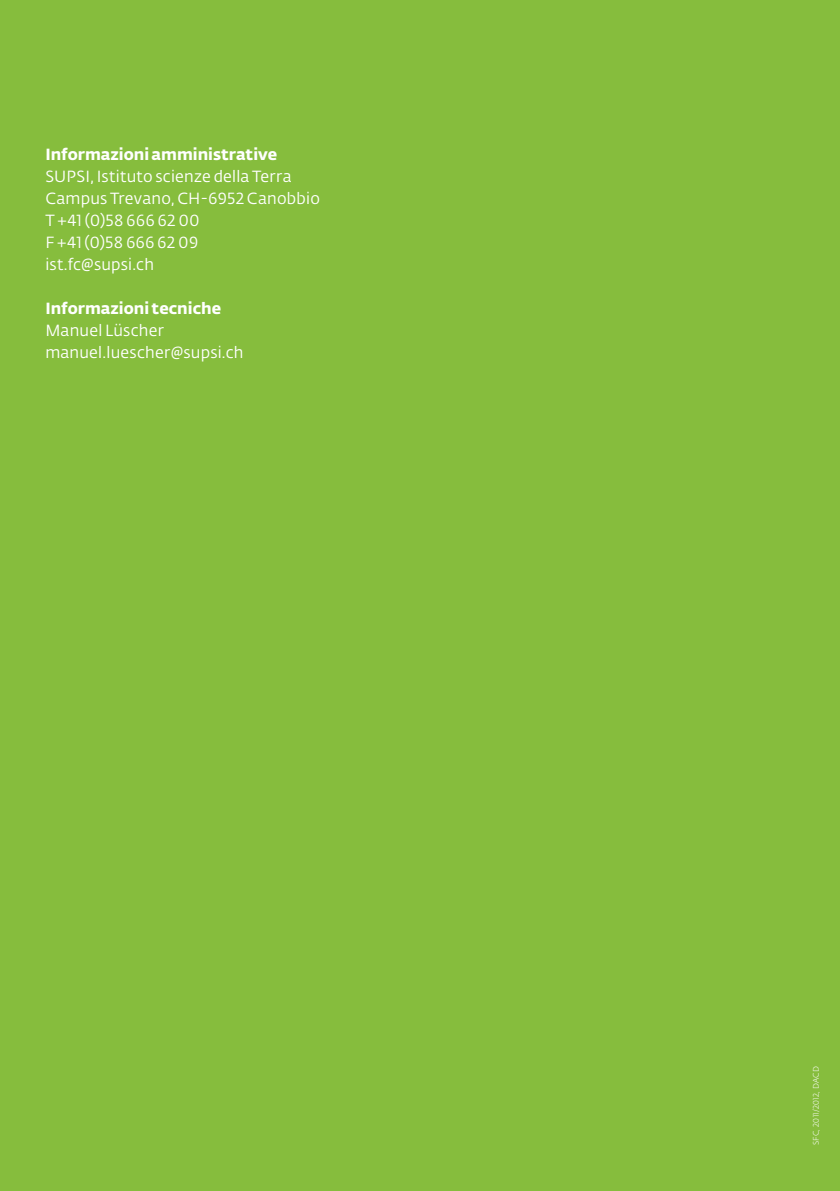
<style>
.page{position:relative;width:840px;height:1191px;background:#fff}
.page>*{position:absolute;margin:0;border:0;box-sizing:border-box;transform-origin:0 0}
.t1{font:16px/22px "SUPSI Fedra Sans";letter-spacing:.015em;color:#fff}
.t2{font:700 16px "SUPSI Fedra Sans";color:#fff}
.t3{font:300 8px "SUPSI Fedra Sans";letter-spacing:.025em;color:#fff}
</style>
<div class="page">
<div style="left:0;top:0;width:839px;height:1191px;background:#86bd3d"></div>
<p class="t2" style="left:45px;top:144px;width:233px">Informazioni amministrative</p>
<p class="t1" style="left:45px;top:166px;width:276px">SUPSI, Istituto scienze della Terra<br>Campus Trevano, CH-6952 Canobbio<br>T +41 (0)58 666 62 00<br>F +41 (0)58 666 62 09<br>ist.fc@supsi.ch</p>
<p class="t2" style="left:45px;top:298px;width:177px">Informazioni tecniche</p>
<p class="t1" style="left:45px;top:320px;width:199px">Manuel Lüscher manuel.luescher@supsi.ch</p>
<p class="t3" style="left:810px;top:1145px;width:80px;rotate:-90deg">SFC, 2011/2012, DACD</p>
</div>
